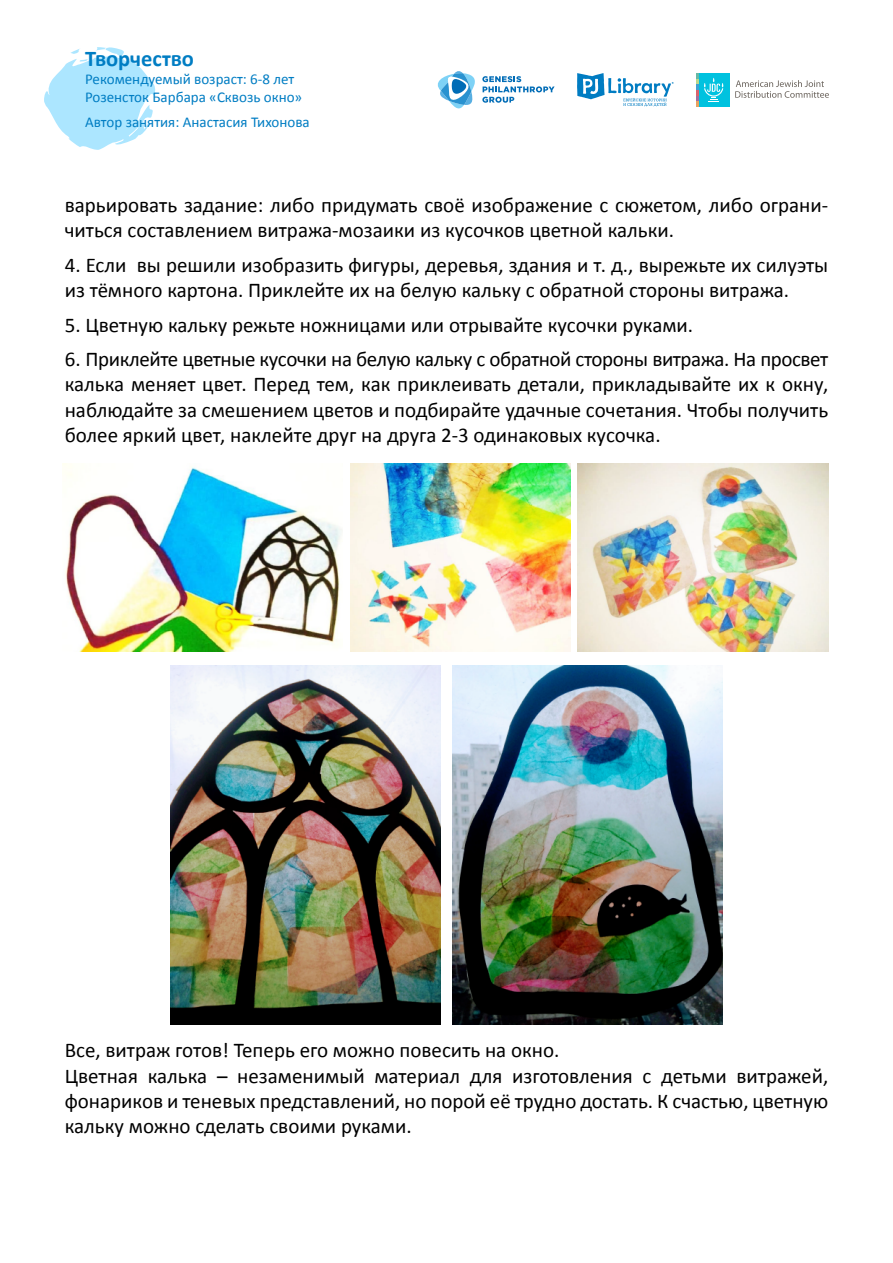
<style>
.page{position:relative;width:893px;height:1263px;background:#fff}
.page>*{position:absolute;margin:0;border:0;box-sizing:border-box;transform-origin:0 0}
.t1{font:700 22.5px "Calibri";color:#007dc3}
.t2{font:21px/25.2px "Calibri";color:#000}
.t3{font:15px/18px "Calibri";color:#007dc3}
</style>
<div class="page">
<svg style="left:44px;top:47px;width:112px;height:103px"></svg>
<div style="left:698px;top:73px;width:31px;height:33px;background:#00c2df"></div>
<svg style="left:704px;top:78px;width:19px;height:24px"></svg>
<svg style="left:696px;top:73px;width:2px;height:33px"></svg>
<svg style="left:735px;top:80px;width:94px;height:18px"></svg>
<svg style="left:437px;top:71px;width:118px;height:38px"></svg>
<svg style="left:577px;top:73px;width:97px;height:33px"></svg>
<img style="left:453px;top:665px;width:269px;height:360px">
<img style="left:171px;top:665px;width:269px;height:360px">
<img style="left:350px;top:464px;width:220px;height:187px">
<img style="left:578px;top:464px;width:250px;height:187px">
<img style="left:63px;top:464px;width:279px;height:187px">
<p class="t1" style="left:85px;top:44px;width:110px">Творчество</p>
<p class="t3" style="left:85px;top:70px;width:219px">Рекомендуемый возраст: 6-8 лет<br>Розенсток Барбара «Сквозь окно»</p>
<p class="t3" style="left:85px;top:113px;width:226px">Автор занятия: Анастасия Тихонова</p>
<p class="t2" style="left:65px;top:193px;width:765px">варьировать задание: либо придумать своё изображение с сюжетом, либо ограни&shy;читься составлением витража-мозаики из кусочков цветной кальки.</p>
<p class="t2" style="left:65px;top:252px;width:765px">4. Если вы решили изобразить фигуры, деревья, здания и т. д., вырежьте их силуэты из тёмного картона. Приклейте их на белую кальку с обратной стороны витража.</p>
<p class="t2" style="left:65px;top:312px;width:630px">5. Цветную кальку режьте ножницами или отрывайте кусочки руками.</p>
<p class="t2" style="left:65px;top:347px;width:765px;text-align:justify">6. Приклейте цветные кусочки на белую кальку с обратной стороны витража. На просвет калька меняет цвет. Перед тем, как приклеивать детали, прикладывайте их к окну, наблюдайте за смешением цветов и подбирайте удачные сочетания. Чтобы получить более яркий цвет, наклейте друг на друга 2-3 одинаковых кусочка.</p>
<p class="t2" style="left:65px;top:1038px;width:765px">Все, витраж готов! Теперь его можно повесить на окно.<br>Цветная калька – незаменимый материал для изготовления с детьми витражей, фонариков и теневых представлений, но порой её трудно достать. К счастью, цветную кальку можно сделать своими руками.</p>
</div>
